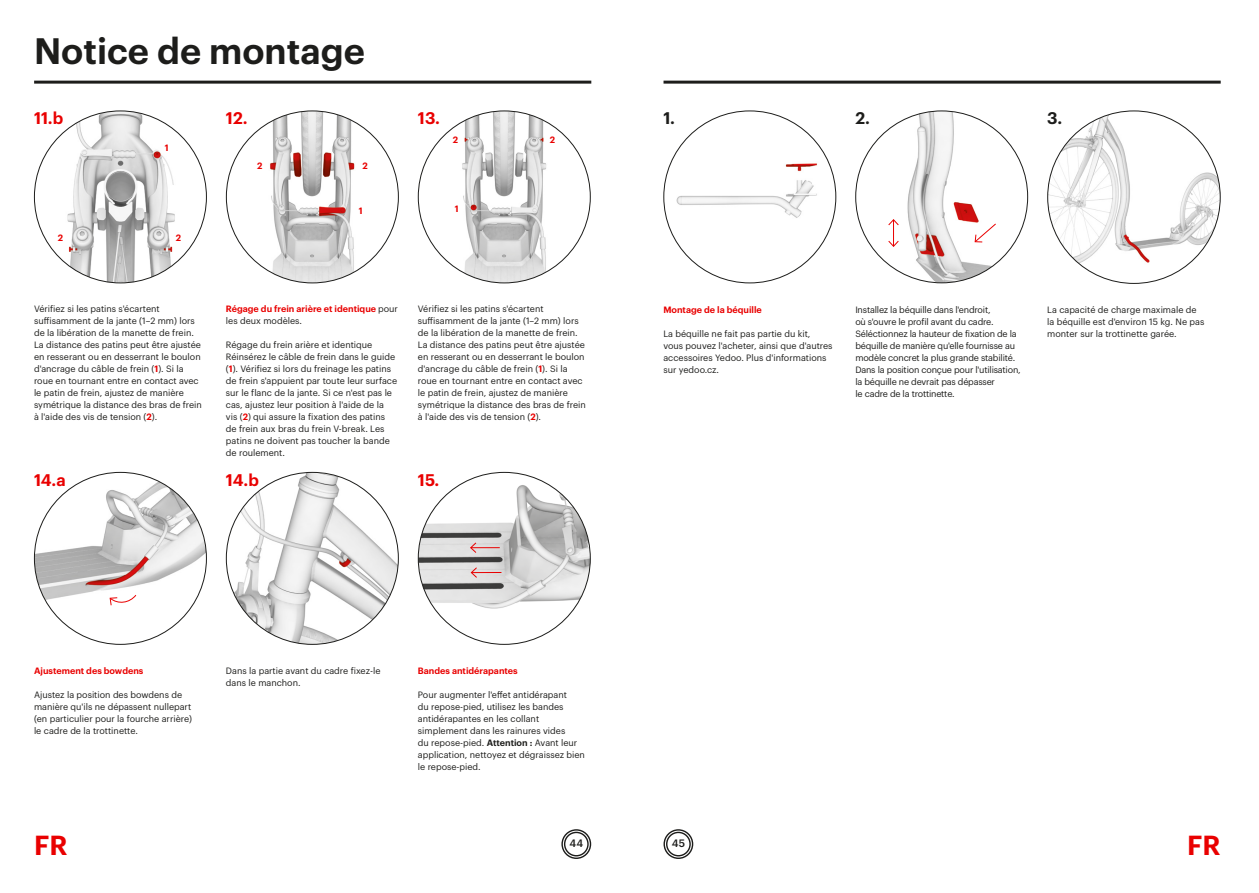
<style>
.page{position:relative;width:1259px;height:893px;background:#fff}
.page>*{position:absolute;margin:0;border:0;box-sizing:border-box;transform-origin:0 0}
.t1{font:600 36px "Graphik";color:#1d1d1b}
.t2{font:600 27px "Graphik";color:#e90000}
.t3{font:600 16.5px "Graphik";letter-spacing:-.005em;color:#e90000}
.t4{font:600 16.5px "Graphik";color:#1d1d1b}
.t5{font:500 10.5px "Graphik";color:#1d1d1b}
.t6{font:9px/12px "Graphik";color:#1d1d1b}
.t7{font:9px/12px "Graphik";letter-spacing:-.02em;color:#1d1d1b}
.t8{font:600 9px/12px "Graphik";color:#e90000}
.s1{font-weight:600;color:#e90000}
.s2{font-weight:400;color:#1d1d1b}
.s3{font-weight:600}
</style>
<div class="page">
<svg style="left:561px;top:829px;width:30px;height:30px"></svg>
<svg style="left:663px;top:829px;width:30px;height:30px"></svg>
<img style="left:34px;top:472px;width:172px;height:172px;border-radius:86px">
<img style="left:226px;top:472px;width:172px;height:172px;border-radius:86px">
<img style="left:418px;top:472px;width:172px;height:172px;border-radius:86px">
<svg style="left:470px;top:542px;width:30px;height:12px"></svg>
<hr style="left:471px;top:572px;width:30px;height:1px;background:#e90000">
<svg style="left:470px;top:567px;width:8px;height:11px"></svg>
<svg style="left:109px;top:594px;width:28px;height:12px"></svg>
<hr style="left:34px;top:81px;width:557px;height:3px;background:#1d1d1b">
<hr style="left:663px;top:81px;width:557px;height:3px;background:#1d1d1b">
<img style="left:664px;top:111px;width:172px;height:172px;border-radius:86px">
<img style="left:855px;top:111px;width:172px;height:172px;border-radius:86px">
<img style="left:1047px;top:111px;width:173px;height:172px;border-radius:86px">
<svg style="left:887px;top:219px;width:12px;height:28px"></svg>
<svg style="left:974px;top:223px;width:22px;height:20px"></svg>
<img style="left:226px;top:111px;width:172px;height:172px;border-radius:86px">
<img style="left:418px;top:111px;width:172px;height:172px;border-radius:86px">
<img style="left:34px;top:111px;width:172px;height:171px">
<h1 class="t1" style="left:34px;top:23px;width:332px">Notice de montage</h1>
<h3 class="t3" style="left:34px;top:106px;width:31px">11.b</h3>
<h3 class="t3" style="left:226px;top:106px;width:23px">12.</h3>
<h3 class="t3" style="left:418px;top:106px;width:24px">13.</h3>
<p class="t8" style="left:165px;top:141px;width:5px">1</p>
<p class="t8" style="left:257px;top:159px;width:7px">2</p>
<p class="t8" style="left:362px;top:159px;width:7px">2</p>
<p class="t8" style="left:453px;top:133px;width:7px">2</p>
<p class="t8" style="left:550px;top:133px;width:7px">2</p>
<p class="t8" style="left:58px;top:231px;width:7px">2</p>
<p class="t8" style="left:176px;top:231px;width:7px">2</p>
<p class="t8" style="left:359px;top:204px;width:5px">1</p>
<p class="t8" style="left:455px;top:202px;width:5px">1</p>
<p class="t6" style="left:34px;top:302px;width:169px">Vérifiez si les patins s'écartent suffisamment de la jante (1–2 mm) lors de la libération de la manette de frein.<br>La distance des patins peut être ajustée en resserant ou en desserrant le boulon d'ancrage du câble de frein (<span class="s1">1</span>). Si la roue en tournant entre en contact avec le patin de frein, ajustez de manière symétrique la distance des bras de frein à l'aide des vis de tension (<span class="s1">2</span>).</p>
<p class="t8" style="left:226px;top:302px;width:173px">Régage du frein arière et identique <span class="s2">pour les deux modèles.</span></p>
<p class="t6" style="left:226px;top:338px;width:173px">Régage du frein arière et identique Réinsérez le câble de frein dans le guide (<span class="s1">1</span>). Vérifiez si lors du freinage les patins de frein s'appuient par toute leur surface sur le flanc de la jante. Si ce n'est pas le cas, ajustez leur position à l'aide de la vis (<span class="s1">2</span>) qui assure la fixation des patins de frein aux bras du frein V-break. Les patins ne doivent pas toucher la bande de roulement.</p>
<h3 class="t3" style="left:34px;top:467px;width:33px">14.a</h3>
<h3 class="t3" style="left:226px;top:467px;width:34px">14.b</h3>
<p class="t6" style="left:418px;top:302px;width:169px">Vérifiez si les patins s'écartent suffisamment de la jante (1–2 mm) lors de la libération de la manette de frein.<br>La distance des patins peut être ajustée en resserant ou en desserrant le boulon d'ancrage du câble de frein (<span class="s1">1</span>). Si la roue en tournant entre en contact avec le patin de frein, ajustez de manière symétrique la distance des bras de frein à l'aide des vis de tension (<span class="s1">2</span>).</p>
<h3 class="t3" style="left:418px;top:467px;width:23px">15.</h3>
<p class="t8" style="left:34px;top:664px;width:111px">Ajustement des bowdens</p>
<p class="t6" style="left:34px;top:688px;width:159px">Ajustez la position des bowdens de manière qu'ils ne dépassent nullepart (en particulier pour la fourche arrière) le cadre de la trottinette.</p>
<p class="t6" style="left:226px;top:664px;width:156px">Dans la partie avant du cadre fixez-le dans le manchon.</p>
<p class="t8" style="left:418px;top:664px;width:101px">Bandes antidérapantes</p>
<p class="t6" style="left:418px;top:688px;width:169px">Pour augmenter l'effet antidérapant<br>du repose-pied, utilisez les bandes antidérapantes en les collant simplement dans les rainures vides<br>du repose-pied. <span class="s3">Attention :</span> Avant leur application, nettoyez et dégraissez bien le repose-pied.</p>
<h3 class="t4" style="left:663px;top:106px;width:13px">1.</h3>
<h3 class="t4" style="left:855px;top:106px;width:16px">2.</h3>
<h3 class="t4" style="left:1047px;top:106px;width:16px">3.</h3>
<p class="t8" style="left:663px;top:303px;width:100px">Montage de la béquille</p>
<p class="t6" style="left:663px;top:327px;width:171px">La béquille ne fait pas partie du kit,<br>vous pouvez l'acheter, ainsi que d'autres accessoires Yedoo. Plus d'informations sur yedoo.cz.</p>
<p class="t7" style="left:855px;top:303px;width:167px">Installez la béquille dans l'endroit,<br>où s'ouvre le profil avant du cadre.<br>Séléctionnez la hauteur de fixation de la béquille de manière qu'elle fournisse au modèle concret la plus grande stabilité.<br>Dans la position conçue pour l'utilisation, la béquille ne devrait pas dépasser<br>le cadre de la trottinette.</p>
<p class="t6" style="left:1047px;top:303px;width:159px">La capacité de charge maximale de la béquille est d'environ 15 kg. Ne pas monter sur la trottinette garée.</p>
<h2 class="t2" style="left:34px;top:825px;width:35px">FR</h2>
<p class="t5" style="left:671px;top:835px;width:15px">45</p>
<h2 class="t2" style="left:1187px;top:824px;width:35px">FR</h2>
<p class="t5" style="left:569px;top:835px;width:15px">44</p>
</div>
